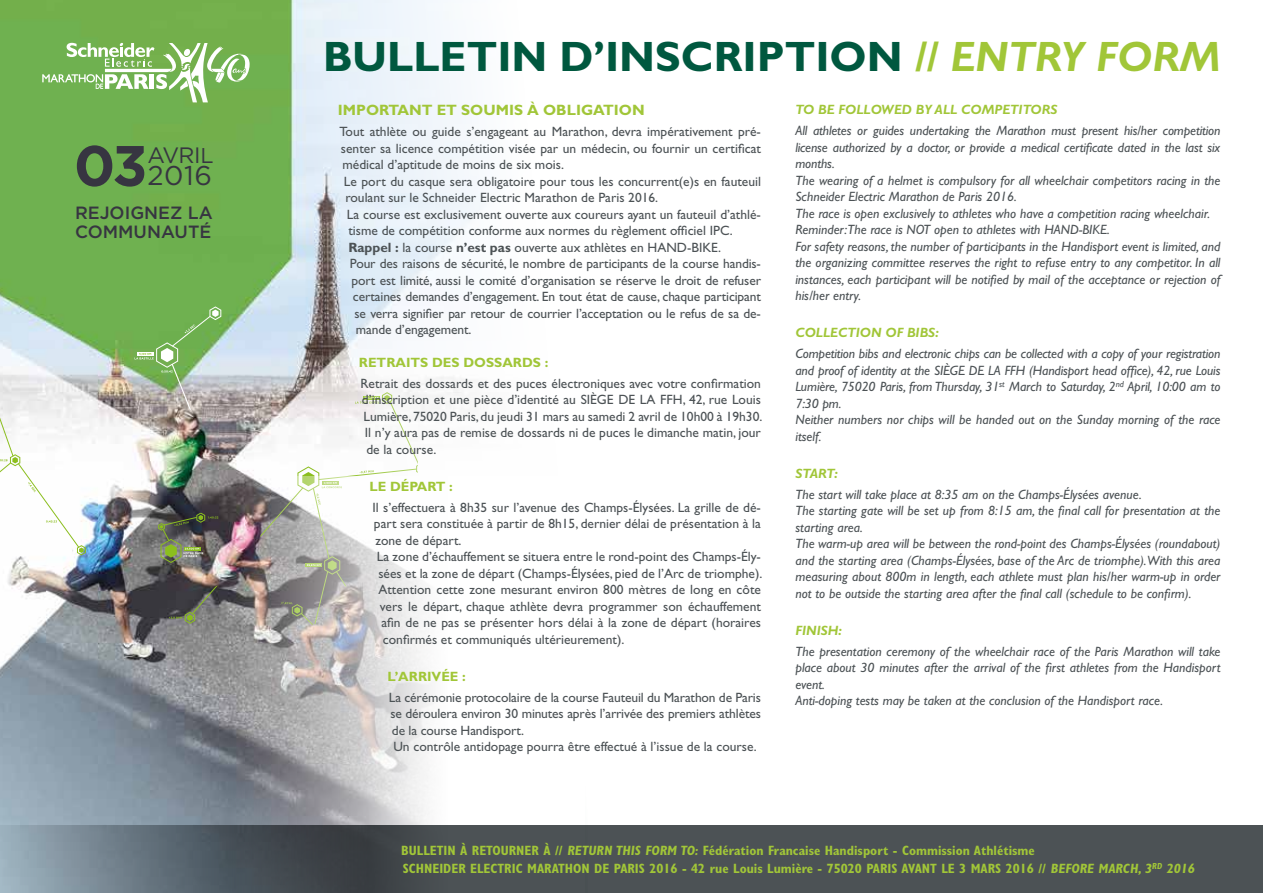
<style>
.page{position:relative;width:1263px;height:893px;background:#fff}
.page>*{position:absolute;margin:0;border:0;box-sizing:border-box;transform-origin:0 0}
.t1{font:700 57px "Gotham";color:#373541}
.t2{font:700 42.6px "Gill Sans";color:#00583f}
.t3{font:27.15px "Gotham";color:#373541}
.t4{font:22.2px "Gotham";color:#373541}
.t5{font:500 17.7px/18.9px "Gotham";color:#373541}
.t6{font:700 15px "Gill Sans";color:#a1c638}
.t7{font:13.5px/16.5px "Gill Sans";color:#4c5255}
.t8{font:italic 13.5px/16.5px "Gill Sans";color:#4c5255}
.t9{font:700 condensed 13.5px/18px "Gill Sans";color:#a1c638}
.t10{font:italic 700 13.5px "Gill Sans";color:#a1c638}
.t11{font:700 13.5px "Gill Sans";color:#a1c638}
.s1{font-size:21.3px}
.s2{font-style:italic;color:#a1c638}
.s3{font-weight:700}
</style>
<div class="page">
<img style="left:0;top:0;width:296px;height:825px">
<svg style="left:135px;top:306px;width:87px;height:104px"></svg>
<img style="left:158px;top:513px;width:66px;height:61px">
<svg style="left:169px;top:585px;width:55px;height:39px"></svg>
<svg style="left:260px;top:392px;width:36px;height:84px"></svg>
<svg style="left:0;top:309px;width:86px;height:247px"></svg>
<svg style="left:296px;top:0;width:190px;height:476px;fill:#eff4fa"></svg>
<svg style="left:230px;top:476px;width:202px;height:349px"></svg>
<svg style="left:0;top:825px;width:1263px;height:68px;fill:#4c5255"></svg>
<svg style="left:42px;top:43px;width:208px;height:59px"></svg>
<h1 class="t1" style="left:74px;top:128px;width:75px">03</h1>
<h3 class="t4" style="left:147px;top:141px;width:68px">AVRI<span class="s1">L</span></h3>
<h3 class="t3" style="left:147px;top:158px;width:66px">2016</h3>
<h3 class="t5" style="left:75px;top:203px;width:139px">REJOIGNEZ LA<br>COMMUNAUTÉ</h3>
<h2 class="t2" style="left:323px;top:32px;width:899px">BULLETIN D’INSCRIPTION <span class="s2">// ENTRY FORM</span></h2>
<p class="t6" style="left:338px;top:102px;width:308px">IMPORTANT ET SOUMIS À OBLIGATION</p>
<p class="t7" style="left:339px;top:124px;width:423px">Tout athlète ou guide s’engageant au Marathon, devra impérativement pré-</p>
<p class="t7" style="left:341px;top:140px;width:422px">senter sa licence compétition visée par un médecin, ou fournir un certificat</p>
<p class="t7" style="left:342px;top:157px;width:222px">médical d’aptitude de moins de six mois.</p>
<p class="t7" style="left:344px;top:173px;width:419px">Le port du casque sera obligatoire pour tous les concurrent(e)s en fauteuil</p>
<p class="t7" style="left:345px;top:189px;width:313px">roulant sur le Schneider Electric Marathon de Paris 2016.</p>
<p class="t7" style="left:347px;top:206px;width:415px">La course est exclusivement ouverte aux coureurs ayant un fauteuil d’athlé-</p>
<p class="t7" style="left:348px;top:222px;width:385px">tisme de compétition conforme aux normes du règlement officiel IPC.</p>
<p class="t7" style="left:348px;top:239px;width:373px"><span class="s3">Rappel :</span> la course <span class="s3">n’est pas</span> ouverte aux athlètes en HAND-BIKE.</p>
<p class="t7" style="left:350px;top:255px;width:413px">Pour des raisons de sécurité, le nombre de participants de la course handis-</p>
<p class="t7" style="left:351px;top:272px;width:411px">port est limité, aussi le comité d’organisation se réserve le droit de refuser</p>
<p class="t7" style="left:353px;top:288px;width:410px">certaines demandes d’engagement. En tout état de cause, chaque participant</p>
<p class="t7" style="left:354px;top:305px;width:408px">se verra signifier par retour de courrier l’acceptation ou le refus de sa de-</p>
<p class="t7" style="left:356px;top:321px;width:116px">mande d’engagement.</p>
<p class="t11" style="left:359px;top:355px;width:191px">RETRAITS DES DOSSARDS :</p>
<p class="t7" style="left:360px;top:375px;width:402px">Retrait des dossards et des puces électroniques avec votre confirmation</p>
<p class="t7" style="left:362px;top:392px;width:401px">d’inscription et une pièce d’identité au SIÈGE DE LA FFH, 42, rue Louis</p>
<p class="t7" style="left:363px;top:408px;width:399px">Lumière, 75020 Paris, du jeudi 31 mars au samedi 2 avril de 10h00 à 19h30.</p>
<p class="t7" style="left:365px;top:425px;width:398px">Il n’y aura pas de remise de dossards ni de puces le dimanche matin, jour</p>
<p class="t7" style="left:366px;top:441px;width:70px">de la course.</p>
<p class="t11" style="left:369px;top:479px;width:85px">LE DÉPART :</p>
<p class="t7" style="left:372px;top:499px;width:390px">Il s’effectuera à 8h35 sur l’avenue des Champs-Élysées. La grille de dé-</p>
<p class="t7" style="left:374px;top:516px;width:389px">part sera constituée à partir de 8h15, dernier délai de présentation à la</p>
<p class="t7" style="left:375px;top:532px;width:86px">zone de départ.</p>
<p class="t7" style="left:377px;top:549px;width:386px">La zone d’échauffement se situera entre le rond-point des Champs-Ély-</p>
<p class="t7" style="left:378px;top:565px;width:384px">sées et la zone de départ (Champs-Élysées, pied de l’Arc de triomphe).</p>
<p class="t7" style="left:378px;top:582px;width:384px">Attention cette zone mesurant environ 800 mètres de long en côte</p>
<p class="t7" style="left:380px;top:598px;width:382px">vers le départ, chaque athlète devra programmer son échauffement</p>
<p class="t7" style="left:381px;top:615px;width:381px">afin de ne pas se présenter hors délai à la zone de départ (horaires</p>
<p class="t7" style="left:383px;top:631px;width:242px">confirmés et communiqués ultérieurement).</p>
<p class="t11" style="left:387px;top:669px;width:80px">L’ARRIVÉE :</p>
<p class="t7" style="left:389px;top:689px;width:374px">La cérémonie protocolaire de la course Fauteuil du Marathon de Paris se déroulera environ 30 minutes après l’arrivée des premiers athlètes de la course Handisport.<br>Un contrôle antidopage pourra être effectué à l’issue de la course.</p>
<p class="t10" style="left:795px;top:102px;width:264px">TO BE FOLLOWED BY ALL COMPETITORS</p>
<p class="t8" style="left:795px;top:122px;width:427px">All athletes or guides undertaking the Marathon must present his/her competition license authorized by a doctor, or provide a medical certificate dated in the last six months.<br>The wearing of a helmet is compulsory for all wheelchair competitors racing in the Schneider Electric Marathon de Paris 2016.<br>The race is open exclusively to athletes who have a competition racing wheelchair.<br>Reminder:The race is NOT open to athletes with HAND-BIKE.<br>For safety reasons, the number of participants in the Handisport event is limited, and the organizing committee reserves the right to refuse entry to any competitor. In all instances, each participant will be notified by mail of the acceptance or rejection of his/her entry.</p>
<p class="t10" style="left:795px;top:325px;width:145px">COLLECTION OF BIBS:</p>
<p class="t8" style="left:795px;top:345px;width:427px">Competition bibs and electronic chips can be collected with a copy of your registration and proof of identity at the SIÈGE DE LA FFH (Handisport head office), 42, rue Louis Lumière, 75020 Paris, from Thursday, 31<sup>st</sup> March to Saturday, 2<sup>nd</sup> April, 10:00 am to 7:30 pm.<br>Neither numbers nor chips will be handed out on the Sunday morning of the race itself.</p>
<p class="t10" style="left:795px;top:466px;width:44px">START:</p>
<p class="t8" style="left:795px;top:486px;width:426px">The start will take place at 8:35 am on the Champs-Élysées avenue.<br>The starting gate will be set up from 8:15 am, the final call for presentation at the starting area.<br>The warm-up area will be between the rond-point des Champs-Élysées (roundabout) and the starting area (Champs-Élysées, base of the Arc de triomphe).With this area measuring about 800m in length, each athlete must plan his/her warm-up in order not to be outside the starting area after the final call (schedule to be confirm).</p>
<p class="t10" style="left:795px;top:623px;width:48px">FINISH:</p>
<p class="t8" style="left:795px;top:643px;width:426px">The presentation ceremony of the wheelchair race of the Paris Marathon will take place about 30 minutes after the arrival of the first athletes from the Handisport event.<br>Anti-doping tests may be taken at the conclusion of the Handisport race.</p>
<p class="t9" style="left:401px;top:841px;width:797px">BULLETIN À RETOURNER À // RETURN THIS FORM TO: Fédération Francaise Handisport - Commission Athlétisme<br>SCHNEIDER ELECTRIC MARATHON DE PARIS 2016 - 42 rue Louis Lumière - 75020 PARIS AVANT LE 3 MARS 2016 // BEFORE MARCH, 3<sup>RD</sup> 2016</p>
</div>
